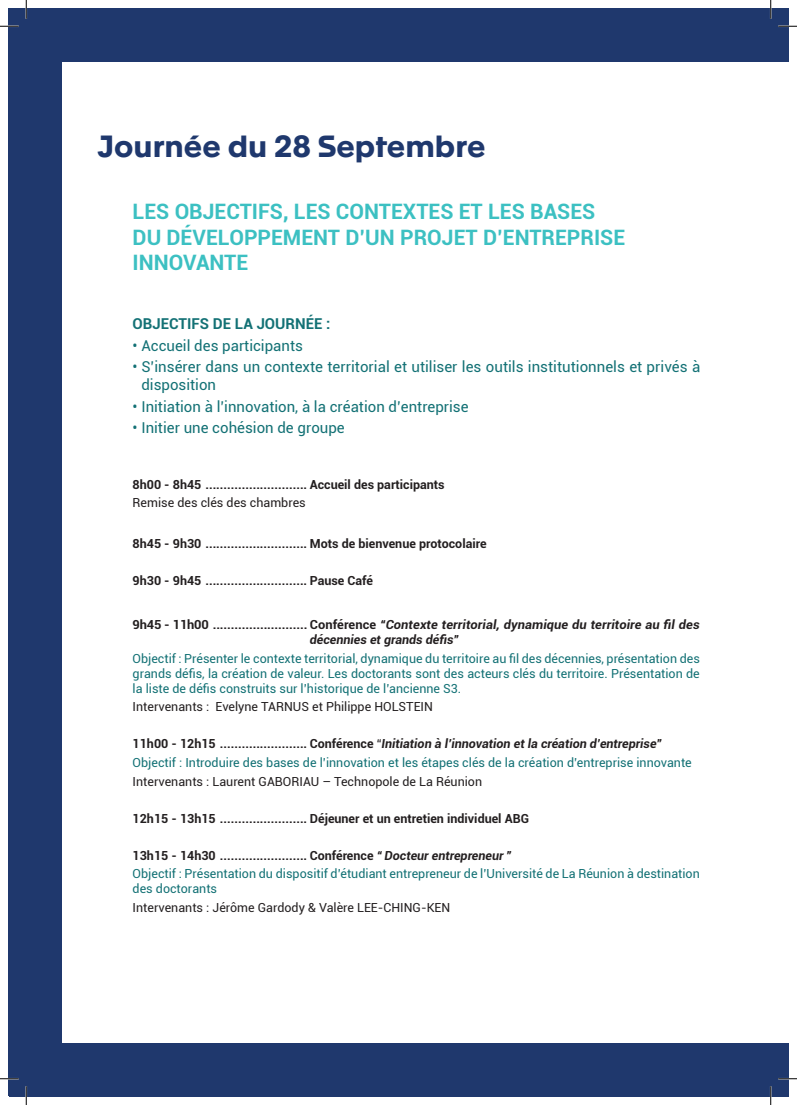
<style>
.page{position:relative;width:797px;height:1105px;background:#fff}
.page>*{position:absolute;margin:0;border:0;box-sizing:border-box;transform-origin:0 0}
.t1{font:700 30px "Apax";color:#1f386d}
.t2{font:700 21.25px/25.5px "Roboto";color:#3cc0c2}
.t3{font:15px/18px "Roboto";color:#137175}
.t4{font:700 15px "Roboto";color:#137175}
.t5{font:12.5px/15px "Roboto";color:#137175}
.t6{font:700 12.5px "Roboto";color:#231f20}
.t7{font:12.5px "Roboto";color:#231f20}
.t8{font:italic 700 12.5px/15px "Roboto";letter-spacing:.005em;color:#231f20}
.s1{font-style:normal}
.s2{font-weight:700;color:#231f20}
.s3{color:#231f20}
.s4{font-weight:700;font-style:italic;color:#231f20}
</style>
<div class="page">
<div style="left:9px;top:9px;width:53px;height:1087px;background:#1f386d"></div>
<div style="left:9px;top:9px;width:779px;height:53px;background:#1f386d"></div>
<div style="left:9px;top:1043px;width:779px;height:53px;background:#1f386d"></div>
<svg style="left:0;top:25px;width:19px;height:2px"></svg>
<svg style="left:778px;top:25px;width:19px;height:2px"></svg>
<svg style="left:0;top:1078px;width:19px;height:1px"></svg>
<svg style="left:778px;top:1078px;width:19px;height:1px"></svg>
<svg style="left:25px;top:0;width:2px;height:19px"></svg>
<svg style="left:25px;top:1086px;width:2px;height:19px"></svg>
<svg style="left:770px;top:0;width:1px;height:19px"></svg>
<svg style="left:770px;top:1086px;width:1px;height:19px"></svg>
<h1 class="t1" style="left:97px;top:128px;width:390px">Journée du 28 Septembre</h1>
<h2 class="t2" style="left:133px;top:198px;width:494px">LES OBJECTIFS, LES CONTEXTES ET LES BASES<br>DU DÉVELOPPEMENT D’UN PROJET D’ENTREPRISE<br>INNOVANTE</h2>
<p class="t4" style="left:133px;top:313px;width:199px">OBJECTIFS DE LA JOURNÉE :</p>
<p class="t3" style="left:133px;top:336px;width:172px">• Accueil des participants</p>
<p class="t3" style="left:141px;top:357px;width:560px;text-indent:-9px">• S’insérer dans un contexte territorial et utiliser les outils institutionnels et privés à disposition</p>
<p class="t3" style="left:133px;top:397px;width:337px">• Initiation à l’innovation, à la création d’entreprise</p>
<p class="t3" style="left:133px;top:418px;width:214px">• Initier une cohésion de groupe</p>
<p class="t6" style="left:133px;top:476px;width:313px">8h00 - 8h45 ............................ Accueil des participants</p>
<p class="t7" style="left:133px;top:494px;width:175px">Remise des clés des chambres</p>
<p class="t6" style="left:133px;top:535px;width:355px">8h45 - 9h30 ............................ Mots de bienvenue protocolaire</p>
<p class="t6" style="left:133px;top:572px;width:242px">9h30 - 9h45 ............................ Pause Café</p>
<p class="t8" style="left:310px;top:617px;width:391px;text-indent:-177px"><span class="s1">9h45 - 11h00 .......................... Conférence</span> “Contexte territorial, dynamique du territoire au fil des décennies et grands défis”</p>
<p class="t5" style="left:133px;top:650px;width:569px;text-align:justify">Objectif : Présenter le contexte territorial, dynamique du territoire au fil des décennies, présentation des grands défis, la création de valeur. Les doctorants sont des acteurs clés du territoire. Présentation de la liste de défis construits sur l’historique de l’ancienne S3.</p>
<p class="t7" style="left:133px;top:698px;width:302px">Intervenants : Evelyne TARNUS et Philippe HOLSTEIN</p>
<p class="t5" style="left:133px;top:734px;width:560px;line-height:18.5px"><span class="s2">11h00 - 12h15 ........................ Conférence</span> <span class="s3">“</span><span class="s4">Initiation à l’innovation et la création d’entreprise”<br></span>Objectif : Introduire des bases de l’innovation et les étapes clés de la création d’entreprise innovante</p>
<p class="t7" style="left:133px;top:772px;width:351px">Intervenants : Laurent GABORIAU – Technopole de La Réunion</p>
<p class="t6" style="left:133px;top:809px;width:398px">12h15 - 13h15 ........................ Déjeuner et un entretien individuel ABG</p>
<p class="t5" style="left:133px;top:845px;width:568px;line-height:18.5px"><span class="s2">13h15 - 14h30 ........................ Conférence</span> <span class="s4">“ Docteur entrepreneur ”<br></span>Objectif : Présentation du dispositif d’étudiant entrepreneur de l’Université de La Réunion à destination</p>
<p class="t5" style="left:133px;top:881px;width:86px">des doctorants</p>
<p class="t7" style="left:133px;top:899px;width:319px">Intervenants : Jérôme Gardody &amp; Valère LEE-CHING-KEN</p>
</div>
